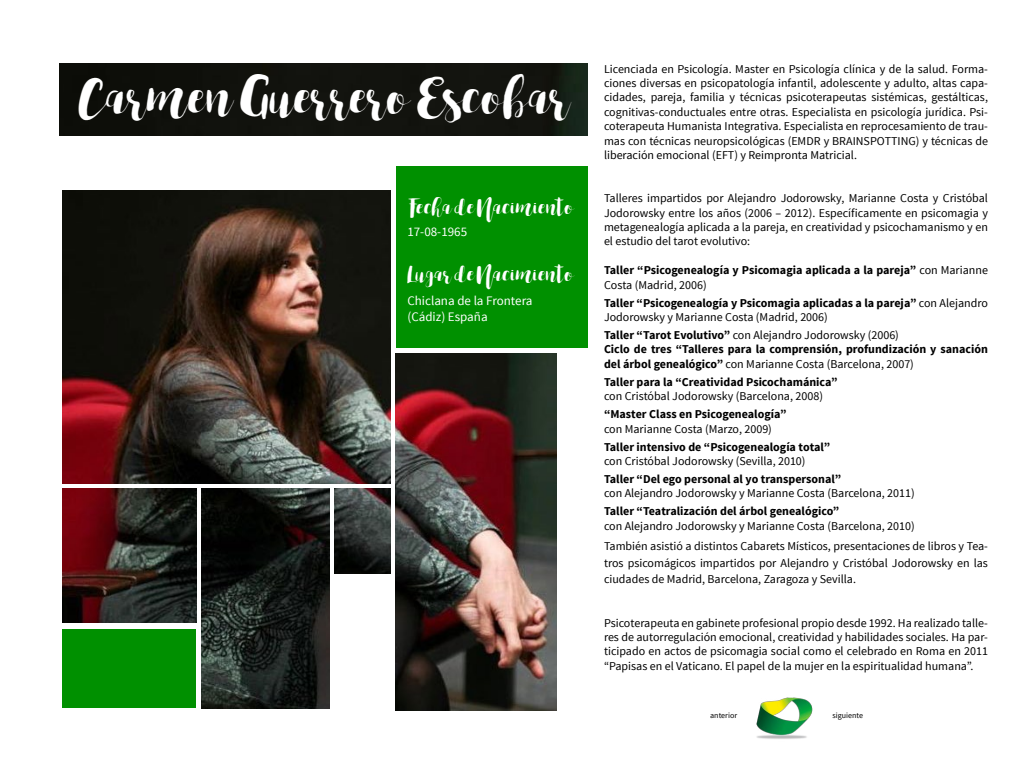
<style>
.page{position:relative;width:1024px;height:768px;background:#fff}
.page>*{position:absolute;margin:0;border:0;box-sizing:border-box;transform-origin:0 0}
.t1{font:48px "Spelling Night";color:#fff}
.t2{font:20px "Spelling Night";color:#fff}
.t3{font:13px/15.6px "Source Sans Pro";color:#fff}
.t4{font:12px/14.4px "Source Sans Pro";color:#000;text-align:justify}
.t5{font:700 12px/14.4px "Source Sans Pro";color:#000}
.t6{font:8px "Source Sans Pro";color:#000}
.s1{font-weight:400}
</style>
<div class="page">
<div style="left:60px;top:64px;width:528px;height:72px;background:#12130e"></div>
<div style="left:397px;top:166px;width:191px;height:182px;background:#009000"></div>
<img style="left:756px;top:697px;width:57px;height:42px">
<img style="left:395px;top:354px;width:161px;height:356px">
<img style="left:62px;top:191px;width:328px;height:292px">
<img style="left:202px;top:488px;width:128px;height:220px">
<img style="left:335px;top:488px;width:55px;height:86px">
<img style="left:62px;top:488px;width:134px;height:135px">
<div style="left:62px;top:629px;width:134px;height:79px;background:#009000"></div>
<h1 class="t1" style="left:80px;top:69px;width:492px">Carmen Guerrero Escobar</h1>
<h2 class="t2" style="left:407px;top:195px;width:168px">Fecha de Nacimiento</h2>
<p class="t3" style="left:407px;top:224px;width:61px">17-08-1965</p>
<h2 class="t2" style="left:407px;top:263px;width:168px">Lugar de Nacimiento</h2>
<p class="t3" style="left:407px;top:293px;width:127px">Chiclana de la Frontera (Cádiz) España</p>
<p class="t4" style="left:604px;top:62px;width:386px">Licenciada en Psicología. Master en Psicología clínica y de la salud. Forma&shy;ciones diversas en psicopatología infantil, adolescente y adulto, altas capa&shy;cidades, pareja, familia y técnicas psicoterapeutas sistémicas, gestálticas, cognitivas-conductuales entre otras. Especialista en psicología jurídica. Psi&shy;coterapeuta Humanista Integrativa. Especialista en reprocesamiento de trau&shy;mas con técnicas neuropsicológicas (EMDR y BRAINSPOTTING) y técnicas de liberación emocional (EFT) y Reimpronta Matricial.</p>
<p class="t4" style="left:604px;top:191px;width:386px">Talleres impartidos por Alejandro Jodorowsky, Marianne Costa y Cristóbal Jodorowsky entre los años (2006 – 2012). Específicamente en psicomagia y metagenealogía aplicada a la pareja, en creatividad y psicochamanismo y en el estudio del tarot evolutivo:</p>
<p class="t5" style="left:604px;top:263px;width:386px">Taller “Psicogenealogía y Psicomagia aplicada a la pareja” <span class="s1">con Marianne<br>Costa (Madrid, 2006)</span></p>
<p class="t5" style="left:604px;top:296px;width:385px">Taller “Psicogenealogía y Psicomagia aplicadas a la pareja” <span class="s1">con Alejandro<br>Jodorowsky y Marianne Costa (Madrid, 2006)</span></p>
<p class="t5" style="left:604px;top:328px;width:385px">Taller “Tarot Evolutivo” <span class="s1">con Alejandro Jodorowsky (2006)<br></span>Ciclo de tres “Talleres para la comprensión, profundización y sanación del árbol genealógico” <span class="s1">con Marianne Costa (Barcelona, 2007)</span></p>
<p class="t5" style="left:604px;top:375px;width:235px">Taller para la “Creatividad Psicochamánica”</p>
<p class="t4" style="left:604px;top:389px;width:221px">con Cristóbal Jodorowsky (Barcelona, 2008)</p>
<p class="t5" style="left:604px;top:407px;width:184px">“Master Class en Psicogenealogía”</p>
<p class="t4" style="left:604px;top:422px;width:169px">con Marianne Costa (Marzo, 2009)</p>
<p class="t5" style="left:604px;top:440px;width:228px">Taller intensivo de “Psicogenealogía total”</p>
<p class="t4" style="left:604px;top:454px;width:203px">con Cristóbal Jodorowsky (Sevilla, 2010)</p>
<p class="t5" style="left:604px;top:472px;width:239px">Taller “Del ego personal al yo transpersonal”</p>
<p class="t4" style="left:604px;top:486px;width:312px">con Alejandro Jodorowsky y Marianne Costa (Barcelona, 2011)</p>
<p class="t5" style="left:604px;top:505px;width:237px">Taller “Teatralización del árbol genealógico”</p>
<p class="t4" style="left:604px;top:516px;width:386px;line-height:20px">con Alejandro Jodorowsky y Marianne Costa (Barcelona, 2010)<br>También asistió a distintos Cabarets Místicos, presentaciones de libros y Tea-</p>
<p class="t4" style="left:604px;top:554px;width:385px;line-height:16.8px">tros psicomágicos impartidos por Alejandro y Cristóbal Jodorowsky en las ciudades de Madrid, Barcelona, Zaragoza y Sevilla.</p>
<p class="t4" style="left:604px;top:616px;width:386px">Psicoterapeuta en gabinete profesional propio desde 1992. Ha realizado talle&shy;res de autorregulación emocional, creatividad y habilidades sociales. Ha par&shy;ticipado en actos de psicomagia social como el celebrado en Roma en 2011 “Papisas en el Vaticano. El papel de la mujer en la espiritualidad humana”.</p>
<p class="t6" style="left:710px;top:710px;width:28px">anterior</p>
<p class="t6" style="left:832px;top:710px;width:32px">siguiente</p>
</div>
